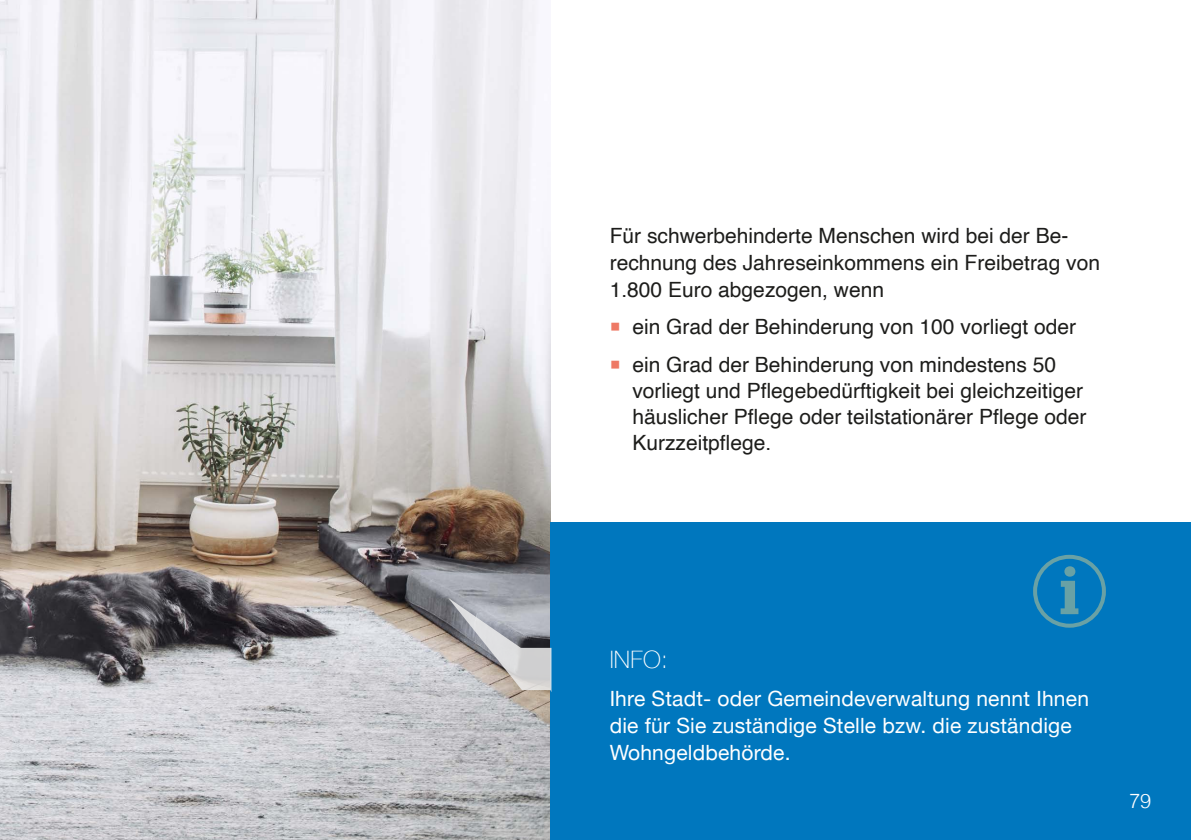
<style>
.page{position:relative;width:1191px;height:840px;background:#fff}
.page>*{position:absolute;margin:0;border:0;box-sizing:border-box;transform-origin:0 0}
.t1{font:100 24px "Helvetica Neue";color:#fff}
.t2{font:21px/27px "Helvetica";color:#1d1d1b}
.t3{font:21px/27px "Helvetica Neue";letter-spacing:.01em;color:#fff}
.t4{font:300 20px "Helvetica";color:#fff}
</style>
<div class="page">
<img style="left:0;top:0;width:550px;height:839px">
<div style="left:550px;top:522px;width:641px;height:317px;background:#0077be"></div>
<svg style="left:448px;top:597px;width:103px;height:94px;background:#b2b1b4"></svg>
<svg style="left:1060px;top:580px;width:18px;height:34px"></svg>
<div style="left:1064px;top:566px;width:11px;height:10px;background:#69a1a5;border-radius:50%"></div>
<div style="left:1033px;top:554px;width:73px;height:73px;border:4px solid #69a1a5;border-radius:50%"></div>
<p class="t2" style="left:609px;top:222px;width:492px">Für schwerbehinderte Menschen wird bei der Be&shy;rechnung des Jahreseinkommens ein Freibetrag von<br>1.800 Euro abgezogen, wenn</p>
<p class="t2" style="left:632px;top:308px;width:445px;line-height:37.4px">ein Grad der Behinderung von 100 vorliegt oder ein Grad der Behinderung von mindestens 50</p>
<p class="t2" style="left:632px;top:377px;width:456px;line-height:26px">vorliegt und Pflegebedürftigkeit bei gleichzeitiger häuslicher Pflege oder teilstationärer Pflege oder<br>Kurzzeitpflege.</p>
<p class="t1" style="left:609px;top:640px;width:60px">INFO:</p>
<p class="t3" style="left:609px;top:685px;width:481px">Ihre Stadt- oder Gemeindeverwaltung nennt Ihnen die für Sie zuständige Stelle bzw. die zuständige<br>Wohngeldbehörde.</p>
<p class="t4" style="left:1129px;top:783px;width:24px">79</p>
</div>
